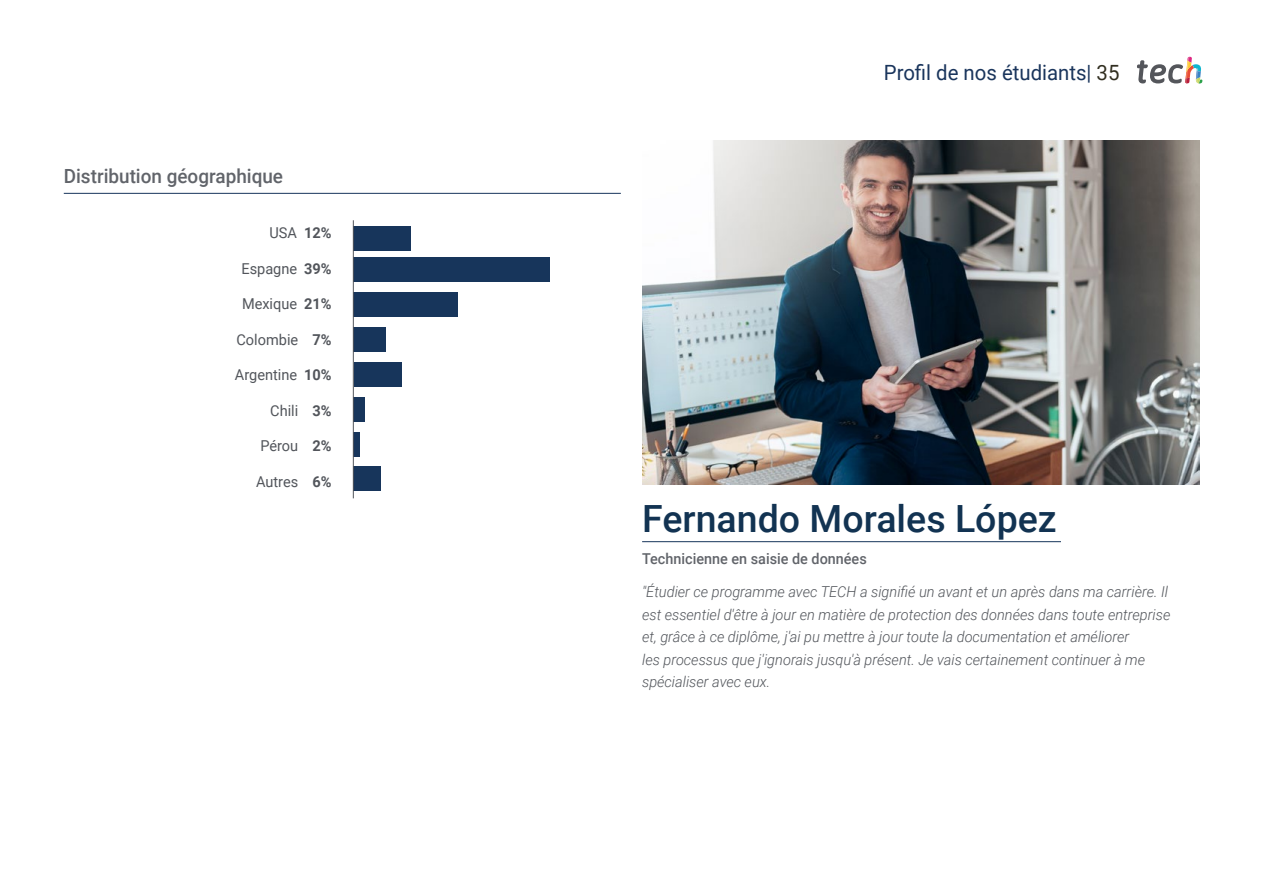
<style>
.page{position:relative;width:1263px;height:893px;background:#fff}
.page>*{position:absolute;margin:0;border:0;box-sizing:border-box;transform-origin:0 0}
.t1{font:500 37.5px "Roboto";color:#123352}
.t2{font:21px "Roboto";color:#1a355c}
.t3{font:500 19.5px "Roboto";color:#61646a}
.t4{font:italic 300 15px/22.5px "Roboto";color:#52555b}
.t5{font:15px "Roboto";color:#52555b}
.t6{font:500 15px "Roboto";color:#61646a;scale:.96 1}
.s1{font-weight:700}
.s2{color:#312e20}
</style>
<div class="page">
<hr style="left:642px;top:541px;width:419px;height:1px;background:#17355b">
<svg style="left:1137px;top:57px;width:65px;height:27px"></svg>
<img style="left:642px;top:140px;width:557px;height:344px">
<hr style="left:64px;top:193px;width:557px;height:1px;background:#17355b">
<div style="left:353px;top:226px;width:58px;height:25px;background:#17355b"></div>
<div style="left:353px;top:397px;width:12px;height:25px;background:#17355b"></div>
<div style="left:353px;top:258px;width:197px;height:24px;background:#17355b"></div>
<div style="left:353px;top:432px;width:7px;height:24px;background:#17355b"></div>
<div style="left:353px;top:292px;width:105px;height:25px;background:#17355b"></div>
<div style="left:353px;top:466px;width:27px;height:25px;background:#17355b"></div>
<div style="left:353px;top:327px;width:33px;height:25px;background:#17355b"></div>
<div style="left:354px;top:362px;width:48px;height:25px;background:#17355b"></div>
<hr style="left:353px;top:220px;width:1px;height:278px;background:#52555b">
<h3 class="t3" style="left:64px;top:162px;width:221px">Distribution géographique</h3>
<p class="t5" style="left:270px;top:222px;width:64px">USA <span class="s1">12%</span></p>
<p class="t5" style="left:241px;top:258px;width:92px">Espagne <span class="s1">39%</span></p>
<p class="t5" style="left:242px;top:293px;width:91px">Mexique <span class="s1">21%</span></p>
<p class="t5" style="left:236px;top:329px;width:97px">Colombie <span class="s1">7%</span></p>
<p class="t5" style="left:235px;top:364px;width:98px">Argentine <span class="s1">10%</span></p>
<p class="t5" style="left:270px;top:400px;width:63px">Chili <span class="s1">3%</span></p>
<p class="t5" style="left:260px;top:435px;width:73px">Pérou <span class="s1">2%</span></p>
<p class="t5" style="left:256px;top:471px;width:77px">Autres <span class="s1">6%</span></p>
<h2 class="t2" style="left:884px;top:57px;width:237px">Profil de nos étudiants| <span class="s2">35</span></h2>
<h1 class="t1" style="left:642px;top:493px;width:416px">Fernando Morales López</h1>
<p class="t6" style="left:642px;top:549px;width:235px">Technicienne en saisie de données</p>
<p class="t4" style="left:642px;top:580px;width:530px">"Étudier ce programme avec TECH a signifié un avant et un après dans ma carrière. Il est essentiel d'être à jour en matière de protection des données dans toute entreprise et, grâce à ce diplôme, j'ai pu mettre à jour toute la documentation et améliorer<br>les processus que j'ignorais jusqu'à présent. Je vais certainement continuer à me spécialiser avec eux.</p>
</div>
